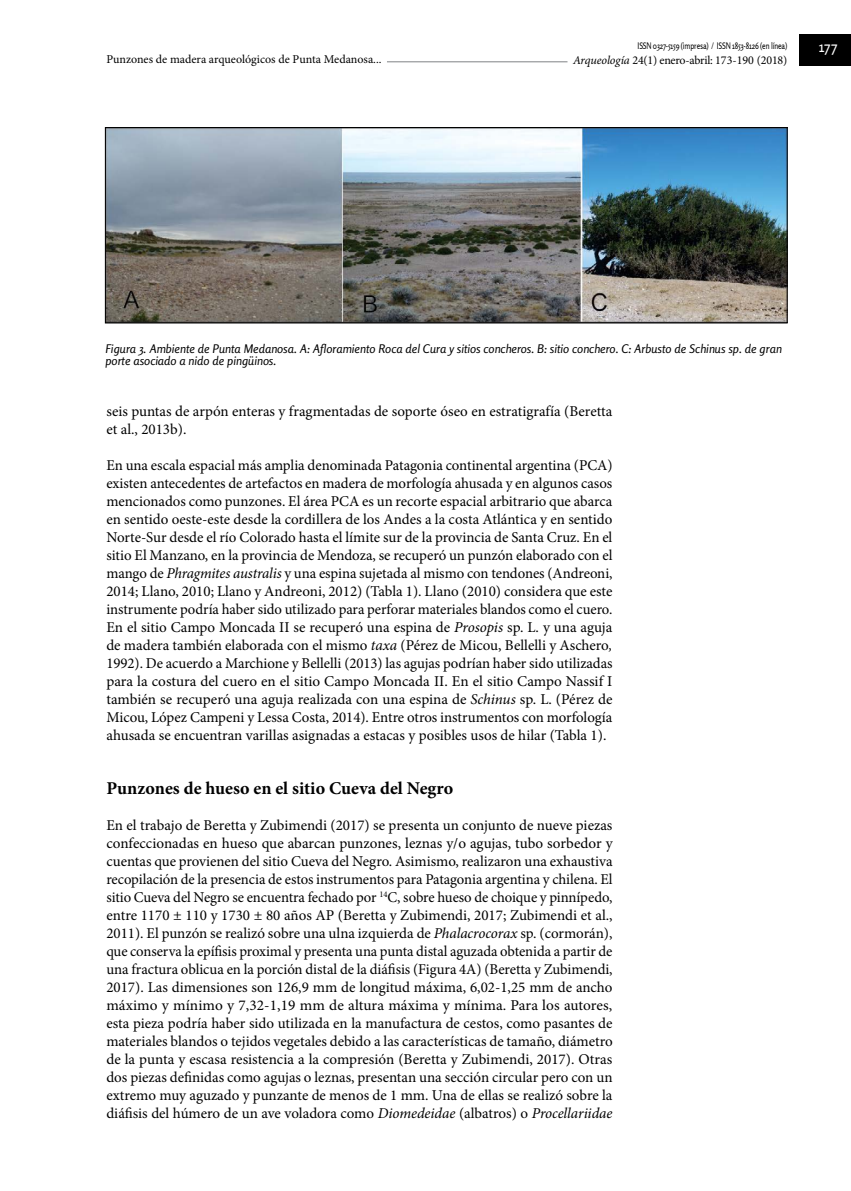
<style>
.page{position:relative;width:851px;height:1191px;background:#fff}
.page>*{position:absolute;margin:0;border:0;box-sizing:border-box;transform-origin:0 0}
.t1{font:700 18px "Minion Pro";color:#000}
.t2{font:15px/18px "Minion Pro";color:#000;text-align:justify}
.t3{font:15px "Rosario";color:#fff}
.t4{font:italic 12px/12px "Rosario";color:#000}
.t5{font:12px "Minion Pro";color:#000}
.t6{font:12px "Minion Pro";letter-spacing:-.02em;color:#000}
.t7{font:9px "Rosario";letter-spacing:-.02em;color:#000;scale:.8 1}
.s1{font-style:italic}
</style>
<div class="page">
<hr style="left:112px;top:61px;width:616px;height:1px;background:#808285">
<div style="left:567px;top:53px;width:220px;height:15px;background:#fff"></div>
<div style="left:799px;top:35px;width:51px;height:31px;background:#000"></div>
<div style="left:106px;top:52px;width:281px;height:15px;background:#fff"></div>
<img style="left:107px;top:129px;width:678px;height:192px">
<div style="left:105px;top:127px;width:682px;height:196px;border:1px solid #000"></div>
<p class="t5" style="left:106px;top:51px;width:276px">Punzones de madera arqueológicos de Punta Medanosa...</p>
<p class="t7" style="left:637px;top:41px;width:188px">ISSN 0327-5159 (impresa) / ISSN 1853-8126 (en línea)</p>
<p class="t6" style="left:573px;top:52px;width:216px"><span class="s1">Arqueología</span> 24(1) enero-abril: 173-190 (2018)</p>
<p class="t3" style="left:818px;top:38px;width:20px">177</p>
<p class="t4" style="left:105px;top:342px;width:678px">Figura 3. Ambiente de Punta Medanosa. A: Afloramiento Roca del Cura y sitios concheros. B: sitio conchero. C: Arbusto de Schinus sp. de gran porte asociado a nido de pingüinos.</p>
<p class="t2" style="left:106px;top:402px;width:507px">seis puntas de arpón enteras y fragmentadas de soporte óseo en estratigrafía (Beretta et al., 2013b).</p>
<p class="t2" style="left:106px;top:456px;width:507px">En una escala espacial más amplia denominada Patagonia continental argentina (PCA) existen antecedentes de artefactos en madera de morfología ahusada y en algunos casos mencionados como punzones. El área PCA es un recorte espacial arbitrario que abarca en sentido oeste-este desde la cordillera de los Andes a la costa Atlántica y en sentido Norte-Sur desde el río Colorado hasta el límite sur de la provincia de Santa Cruz. En el sitio El Manzano, en la provincia de Mendoza, se recuperó un punzón elaborado con el mango de <span class="s1">Phragmites australis</span> y una espina sujetada al mismo con tendones (Andreoni, 2014; Llano, 2010; Llano y Andreoni, 2012) (Tabla 1). Llano (2010) considera que este instrumente podría haber sido utilizado para perforar materiales blandos como el cuero.<br>En el sitio Campo Moncada II se recuperó una espina de <span class="s1">Prosopis</span> sp. L. y una aguja de madera también elaborada con el mismo <span class="s1">taxa</span> (Pérez de Micou, Bellelli y Aschero<span class="s1">, </span>1992). De acuerdo a Marchione y Bellelli (2013) las agujas podrían haber sido utilizadas para la costura del cuero en el sitio Campo Moncada II. En el sitio Campo Nassif I también se recuperó una aguja realizada con una espina de <span class="s1">Schinus</span> sp. L. (Pérez de Micou, López Campeni y Lessa Costa, 2014). Entre otros instrumentos con morfología ahusada se encuentran varillas asignadas a estacas y posibles usos de hilar (Tabla 1).</p>
<p class="t1" style="left:106px;top:775px;width:348px">Punzones de hueso en el sitio Cueva del Negro</p>
<p class="t2" style="left:106px;top:816px;width:507px">En el trabajo de Beretta y Zubimendi (2017) se presenta un conjunto de nueve piezas confeccionadas en hueso que abarcan punzones, leznas y/o agujas, tubo sorbedor y cuentas que provienen del sitio Cueva del Negro. Asimismo, realizaron una exhaustiva recopilación de la presencia de estos instrumentos para Patagonia argentina y chilena. El sitio Cueva del Negro se encuentra fechado por <sup>14</sup>C, sobre hueso de choique y pinnípedo, entre 1170 ± 110 y 1730 ± 80 años AP (Beretta y Zubimendi, 2017; Zubimendi et al., 2011). El punzón se realizó sobre una ulna izquierda de <span class="s1">Phalacrocorax</span> sp. (cormorán), que conserva la epífisis proximal y presenta una punta distal aguzada obtenida a partir de una fractura oblicua en la porción distal de la diáfisis (Figura 4A) (Beretta y Zubimendi, 2017). Las dimensiones son 126,9 mm de longitud máxima, 6,02-1,25 mm de ancho máximo y mínimo y 7,32-1,19 mm de altura máxima y mínima. Para los autores, esta pieza podría haber sido utilizada en la manufactura de cestos, como pasantes de materiales blandos o tejidos vegetales debido a las características de tamaño, diámetro de la punta y escasa resistencia a la compresión (Beretta y Zubimendi, 2017). Otras dos piezas definidas como agujas o leznas, presentan una sección circular pero con un extremo muy aguzado y punzante de menos de 1 mm. Una de ellas se realizó sobre la diáfisis del húmero de un ave voladora como <span class="s1">Diomedeidae</span> (albatros) o <span class="s1">Procellariidae</span></p>
</div>
